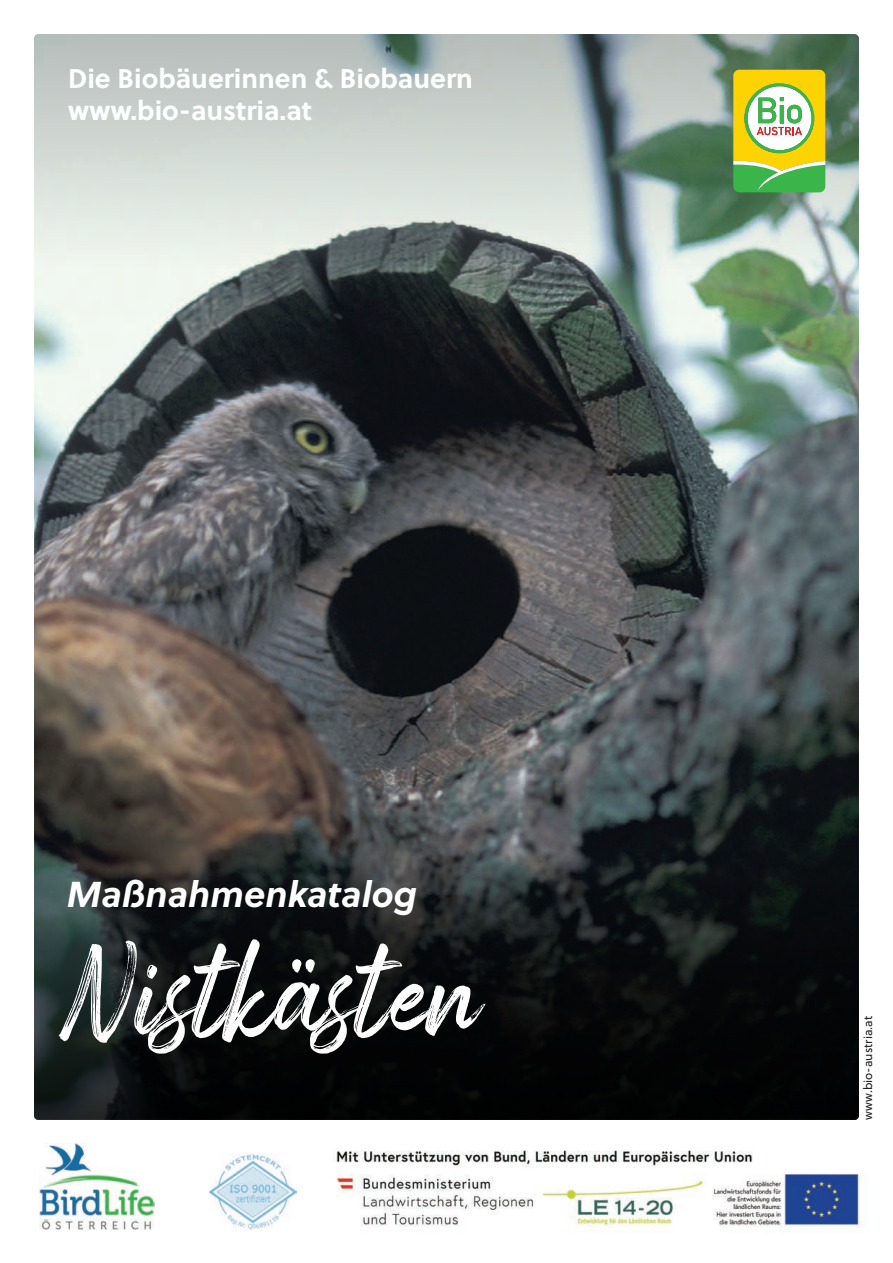
<style>
.page{position:relative;width:893px;height:1263px;background:#fff}
.page>*{position:absolute;margin:0;border:0;box-sizing:border-box;transform-origin:0 0}
.t1{font:112.5px "Arsilon";color:#fff}
.t2{font:italic 700 36px "Soleil";color:#fff}
.t3{font:700 27px/31.5px "Soleil";color:#fff}
.t4{font:12px "Soleil";color:#231f20}
</style>
<div class="page">
<img style="left:34px;top:314px;width:825px;height:806px">
<svg style="left:34px;top:804px;width:825px;height:316px;background:#161a1a"></svg>
<svg style="left:34px;top:34px;width:825px;height:282px;background:#abb7b1"></svg>
<img style="left:210px;top:1153px;width:87px;height:77px">
<img style="left:39px;top:1144px;width:116px;height:85px">
<img style="left:336px;top:1150px;width:525px;height:82px">
<svg style="left:733px;top:70px;width:92px;height:122px"></svg>
<p class="t3" style="left:68px;top:63px;width:406px">Die Biobäuerinnen &amp; Biobauern www.bio-austria.at</p>
<h2 class="t2" style="left:67px;top:866px;width:351px">Maßnahmenkatalog</h2>
<h1 class="t1" style="left:59px;top:925px;width:424px">Nistkästen</h1>
<p class="t4" style="left:860px;top:1120px;width:105px;rotate:-90deg">www.bio-austria.at</p>
</div>
